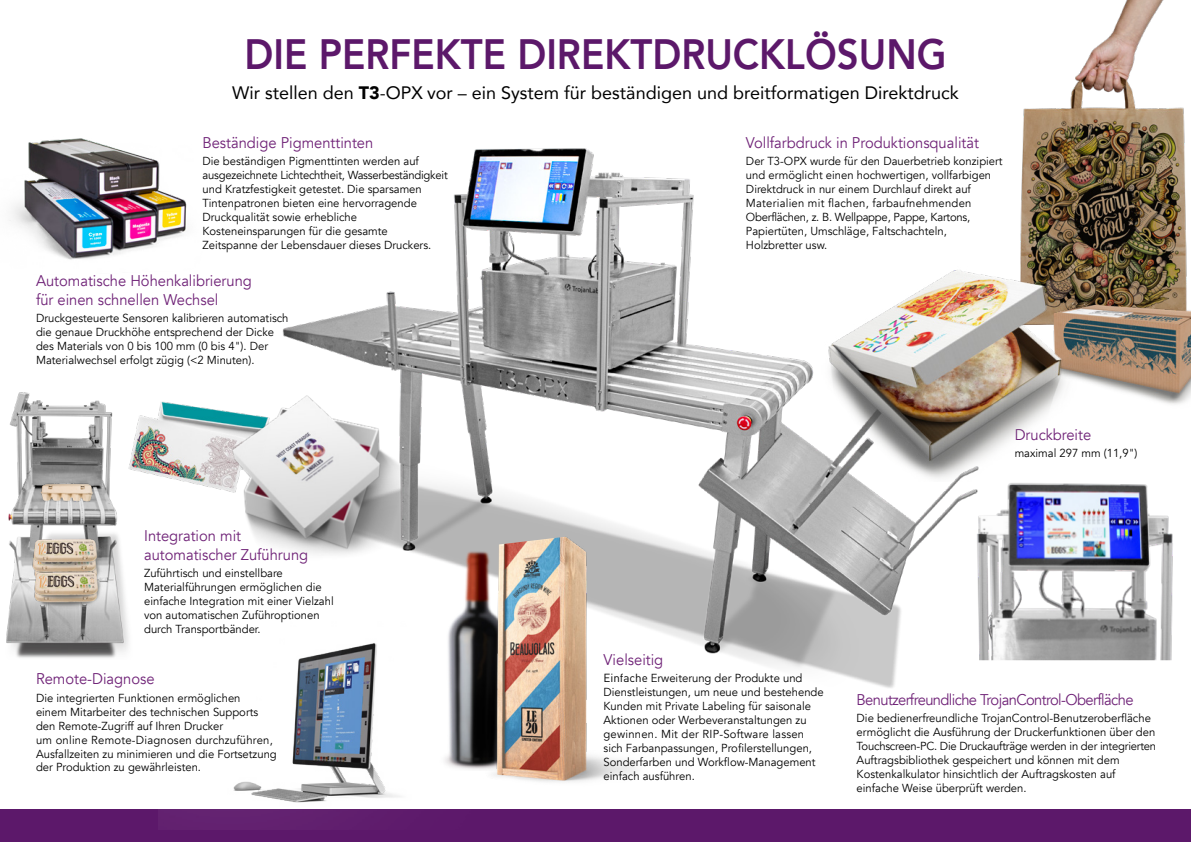
<style>
.page{position:relative;width:1191px;height:842px;background:#fff}
.page>*{position:absolute;margin:0;border:0;box-sizing:border-box;transform-origin:0 0}
.t1{font:800 42.4px "Avenir";color:#5c186a;scale:.9 1}
.t2{font:18px "Avenir";color:#000}
.t3{font:15.5px/18.6px "Avenir";color:#6f2277;scale:.95 1}
.t4{font:15.5px "Avenir";letter-spacing:-.04em;color:#6f2277;scale:.95 1}
.t5{font:11.6px/13.9px "Avenir";color:#000}
.s1{font-weight:900}
.s2{font-family:"DIN"}
</style>
<div class="page">
<img style="left:282px;top:148px;width:711px;height:540px">
<div style="left:0;top:810px;width:1191px;height:32px;background:#5c186a"></div>
<img style="left:169px;top:402px;width:51px;height:88px">
<img style="left:966px;top:481px;width:207px;height:179px">
<img style="left:1020px;top:0;width:167px;height:285px">
<img style="left:1124px;top:285px;width:67px;height:119px">
<img style="left:9px;top:138px;width:178px;height:122px">
<img style="left:159px;top:622px;width:301px;height:195px">
<img style="left:418px;top:548px;width:42px;height:223px">
<img style="left:460px;top:535px;width:219px;height:275px">
<img style="left:220px;top:385px;width:225px;height:180px">
<img style="left:766px;top:243px;width:358px;height:238px">
<img style="left:6px;top:392px;width:163px;height:267px">
<img style="left:28px;top:532px;width:76px;height:33px">
<img style="left:28px;top:601px;width:77px;height:8px">
<img style="left:28px;top:565px;width:77px;height:36px">
<img style="left:36px;top:482px;width:59px;height:25px">
<h1 class="t1" style="left:244px;top:22px;width:781px">DIE PERFEKTE DIREKTDRUCKLÖSUNG</h1>
<h2 class="t2" style="left:232px;top:78px;width:728px">Wir stellen den <span class="s1">T3</span>-OPX vor – ein System für beständigen und breitformatigen Direktdruck</h2>
<h3 class="t3" style="left:202px;top:133px;width:181px">Beständige Pigmenttinten</h3>
<p class="t5" style="left:202px;top:154px;width:247px">Die beständigen Pigmenttinten werden auf ausgezeichnete Lichtechtheit, Wasserbeständigkeit und Kratzfestigkeit getestet. Die sparsamen Tintenpatronen bieten eine hervorragende Druckqualität sowie erhebliche Kosteneinsparungen für die gesamte<br>Zeitspanne der Lebensdauer dieses Druckers.</p>
<h3 class="t3" style="left:746px;top:133px;width:247px">Vollfarbdruck in Produktionsqualität</h3>
<p class="t5" style="left:746px;top:154px;width:258px">Der T3-OPX wurde für den Dauerbetrieb konzipiert und ermöglicht einen hochwertigen, vollfarbigen Direktdruck in nur einem Durchlauf direkt auf Materialien mit flachen, farbaufnehmenden Oberflächen, z. B. Wellpappe, Pappe, Kartons, Papiertüten, Umschläge, Faltschachteln, Holzbretter usw.</p>
<h3 class="t3" style="left:36px;top:272px;width:229px">Automatische Höhenkalibrierung für einen schnellen Wechsel</h3>
<p class="t5" style="left:36px;top:311px;width:254px">Druckgesteuerte Sensoren kalibrieren automatisch die genaue Druckhöhe entsprechend der Dicke des Materials von 0 bis 100 mm (0 bis 4"). Der Materialwechsel erfolgt zügig (&lt;2 Minuten).</p>
<h3 class="t3" style="left:144px;top:527px;width:174px">Integration mit automatischer Zuführung</h3>
<p class="t5" style="left:144px;top:567px;width:191px">Zuführtisch und einstellbare Materialführungen ermöglichen die einfache Integration mit einer Vielzahl von automatischen Zuführoptionen durch Transportbänder.</p>
<h3 class="t3" style="left:36px;top:670px;width:126px">Remote-Diagnose</h3>
<p class="t5" style="left:36px;top:691px;width:242px">Die integrierten Funktionen ermöglichen<br>einem Mitarbeiter des technischen Supports den Remote-Zugriff auf Ihren Drucker<br>um online Remote-Diagnosen durchzuführen, Ausfallzeiten zu minimieren und die Fortsetzung der Produktion zu gewährleisten.</p>
<h3 class="t3" style="left:1014px;top:426px;width:82px">Druckbreite</h3>
<p class="t5" style="left:1014px;top:447px;width:124px">maximal 297 mm (11,9")</p>
<h3 class="t3" style="left:603px;top:650px;width:64px">Vielseitig</h3>
<p class="t5" style="left:603px;top:671px;width:222px"><span class="s2">Einfache</span> Erweiterung der Produkte und Dienstleistungen, um neue und bestehende Kunden mit Private Labeling für saisonale Aktionen oder Werbeveranstaltungen zu gewinnen. Mit der RIP-Software lassen sich Farbanpassungen, Profilerstellungen, Sonderfarben und Workflow-Management einfach ausführen.</p>
<h3 class="t4" style="left:856px;top:690px;width:293px">Benutzerfreundliche TrojanControl-Oberfläche</h3>
<p class="t5" style="left:856px;top:712px;width:301px">Die bedienerfreundliche TrojanControl-Benutzeroberfläche ermöglicht die Ausführung der Druckerfunktionen über den Touchscreen-PC. Die Druckaufträge werden in der integrierten Auftragsbibliothek gespeichert und können mit dem Kostenkalkulator hinsichtlich der Auftragskosten auf einfache Weise überprüft werden.</p>
</div>
